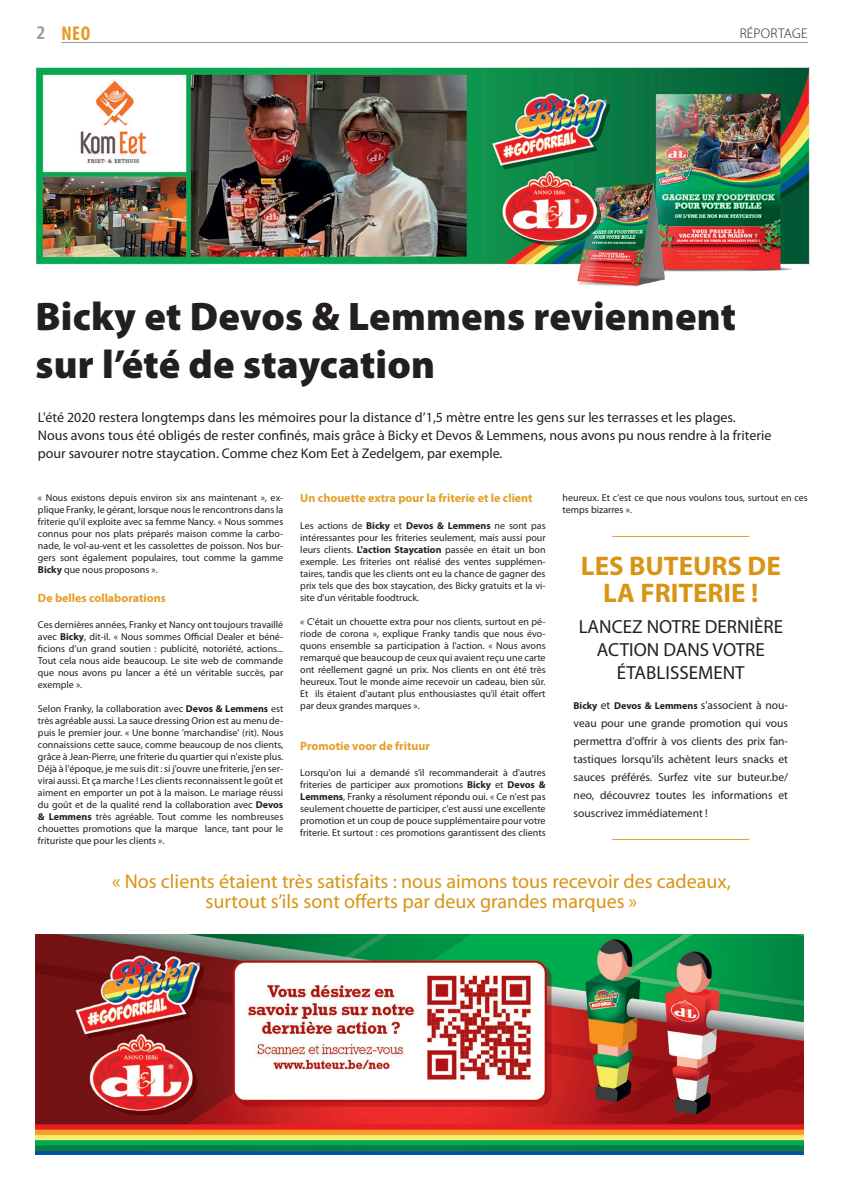
<style>
.page{position:relative;width:842px;height:1191px;background:#fff}
.page>*{position:absolute;margin:0;border:0;box-sizing:border-box;transform-origin:0 0}
.t1{font:900 40px/48px "Myriad Pro";letter-spacing:.005em;color:#231f20}
.body{font:700 27px/27px "Myriad Pro";color:#d99415;text-align:center}
.body-2{font:20px/20px "Myriad Pro";color:#d99415;text-align:center}
.t2{font:700 condensed 20px "Myriad Pro";color:#e69d26}
.body-3{font:19px/22.8px "Myriad Pro";color:#231f20;text-align:center}
.body-4{font:14px/18px "Myriad Pro";color:#231f20}
.body-5{font:300 14px "Myriad Pro";letter-spacing:.015em;color:#231f20}
.tussentitel{font:700 12px "Myriad Pro";color:#e69d26}
.body-6{font:11.5px/18px "Myriad Pro";color:#231f20;text-align:justify}
.body-7{font:10px/12px "Myriad Pro";color:#231f20;text-align:justify}
.body-8{font:700 10px "Myriad Pro";color:#231f20}
.s1{font-family:"Frutiger LT Std";font-size:18px;color:#9a9a99}
.s2{font-weight:700}
.s3{font-weight:400;font-size:11.5px}
</style>
<div class="page">
<img style="left:36px;top:42px;width:774px;height:245px">
<img style="left:36px;top:934px;width:767px;height:220px">
<hr style="left:612px;top:536px;width:137px;height:1px;background:#e69d26">
<hr style="left:612px;top:839px;width:137px;height:1px;background:#e69d26">
<h3 class="t2" style="left:36px;top:22px;width:56px"><span class="s1">2</span> NEO</h3>
<p class="body-5" style="left:740px;top:26px;width:70px">RÉPORTAGE</p>
<p class="t1" style="left:35px;top:292px;width:702px">Bicky et Devos &amp; Lemmens reviennent sur l’été de staycation</p>
<p class="body-4" style="left:38px;top:408px;width:735px">L'été 2020 restera longtemps dans les mémoires pour la distance d’1,5 mètre entre les gens sur les terrasses et les plages.<br>Nous avons tous été obligés de rester confinés, mais grâce à Bicky et Devos &amp; Lemmens, nous avons pu nous rendre à la friterie pour savourer notre staycation. Comme chez Kom Eet à Zedelgem, par exemple.</p>
<p class="body-7" style="left:38px;top:492px;width:247px">« Nous existons depuis environ six ans maintenant », ex&shy;plique Franky, le gérant, lorsque nous le rencontrons dans la friterie qu'il exploite avec sa femme Nancy. « Nous sommes connus pour nos plats préparés maison comme la carbo&shy;nade, le vol-au-vent et les cassolettes de poisson. Nos bur&shy;gers sont également populaires, tout comme la gamme <span class="s2">Bicky</span> que nous proposons ».</p>
<p class="tussentitel" style="left:38px;top:591px;width:129px">De belles collaborations</p>
<p class="body-7" style="left:38px;top:619px;width:247px">Ces dernières années, Franky et Nancy ont toujours travaillé avec <span class="s2">Bicky</span>, dit-il. « Nous sommes Official Dealer et béné&shy;ficions d’un grand soutien : publicité, notoriété, actions...<br>Tout cela nous aide beaucoup. Le site web de commande que nous avons pu lancer a été un véritable succès, par exemple ».</p>
<p class="body-7" style="left:38px;top:703px;width:247px">Selon Franky, la collaboration avec <span class="s2">Devos &amp; Lemmens</span> est très agréable aussi. La sauce dressing Orion est au menu de&shy;puis le premier jour. « Une bonne 'marchandise' (rit). Nous connaissions cette sauce, comme beaucoup de nos clients, grâce à Jean-Pierre, une friterie du quartier qui n'existe plus.<br>Déjà à l'époque, je me suis dit : si j'ouvre une friterie, j'en ser&shy;virai aussi. Et ça marche ! Les clients reconnaissent le goût et aiment en emporter un pot à la maison. Le mariage réussi du goût et de la qualité rend la collaboration avec <span class="s2">Devos &amp; Lemmens</span> très agréable. Tout comme les nombreuses chouettes promotions que la marque lance, tant pour le frituriste que pour les clients ».</p>
<p class="tussentitel" style="left:300px;top:491px;width:234px">Un chouette extra pour la friterie et le client</p>
<p class="body-7" style="left:300px;top:519px;width:247px">Les actions de <span class="s2">Bicky</span> et <span class="s2">Devos &amp; Lemmens</span> ne sont pas intéressantes pour les friteries seulement, mais aussi pour leurs clients. <span class="s2">L'action Staycation</span> passée en était un bon exemple. Les friteries ont réalisé des ventes supplémen&shy;taires, tandis que les clients ont eu la chance de gagner des prix tels que des box staycation, des Bicky gratuits et la vi&shy;site d'un véritable foodtruck.</p>
<p class="body-7" style="left:300px;top:615px;width:247px">« C'était un chouette extra pour nos clients, surtout en pé&shy;riode de corona », explique Franky tandis que nous évo&shy;quons ensemble sa participation à l'action. « Nous avons remarqué que beaucoup de ceux qui avaient reçu une carte ont réellement gagné un prix. Nos clients en ont été très heureux. Tout le monde aime recevoir un cadeau, bien sûr.<br>Et ils étaient d'autant plus enthousiastes qu’il était offert par deux grandes marques ».</p>
<p class="tussentitel" style="left:300px;top:739px;width:131px">Promotie voor de frituur</p>
<p class="body-7" style="left:300px;top:767px;width:247px">Lorsqu'on lui a demandé s’il recommanderait à d'autres friteries de participer aux promotions <span class="s2">Bicky</span> et <span class="s2">Devos &amp; Lemmens</span>, Franky a résolument répondu oui. « Ce n'est pas seulement chouette de participer, c'est aussi une excellente promotion et un coup de pouce supplémentaire pour votre friterie. Et surtout : ces promotions garantissent des clients</p>
<p class="body-7" style="left:563px;top:492px;width:247px">heureux. Et c'est ce que nous voulons tous, surtout en ces temps bizarres ».</p>
<p class="body" style="left:581px;top:552px;width:201px">LES BUTEURS DE<br>LA FRITERIE !</p>
<p class="body-3" style="left:579px;top:616px;width:206px">LANCEZ NOTRE DERNIÈRE<br>ACTION DANS VOTRE<br>ÉTABLISSEMENT</p>
<p class="body-8" style="left:574px;top:700px;width:216px">Bicky <span class="s3">et</span> Devos &amp; Lemmens <span class="s3">s'associent à nou-</span></p>
<p class="body-6" style="left:574px;top:714px;width:216px">veau pour une grande promotion qui vous permettra d'offrir à vos clients des prix fan&shy;tastiques lorsqu'ils achètent leurs snacks et sauces préférés. Surfez vite sur buteur.be/ neo, découvrez toutes les informations et souscrivez immédiatement !</p>
<p class="body-2" style="left:112px;top:871px;width:620px">« Nos clients étaient très satisfaits : nous aimons tous recevoir des cadeaux, surtout s’ils sont offerts par deux grandes marques »</p>
</div>
